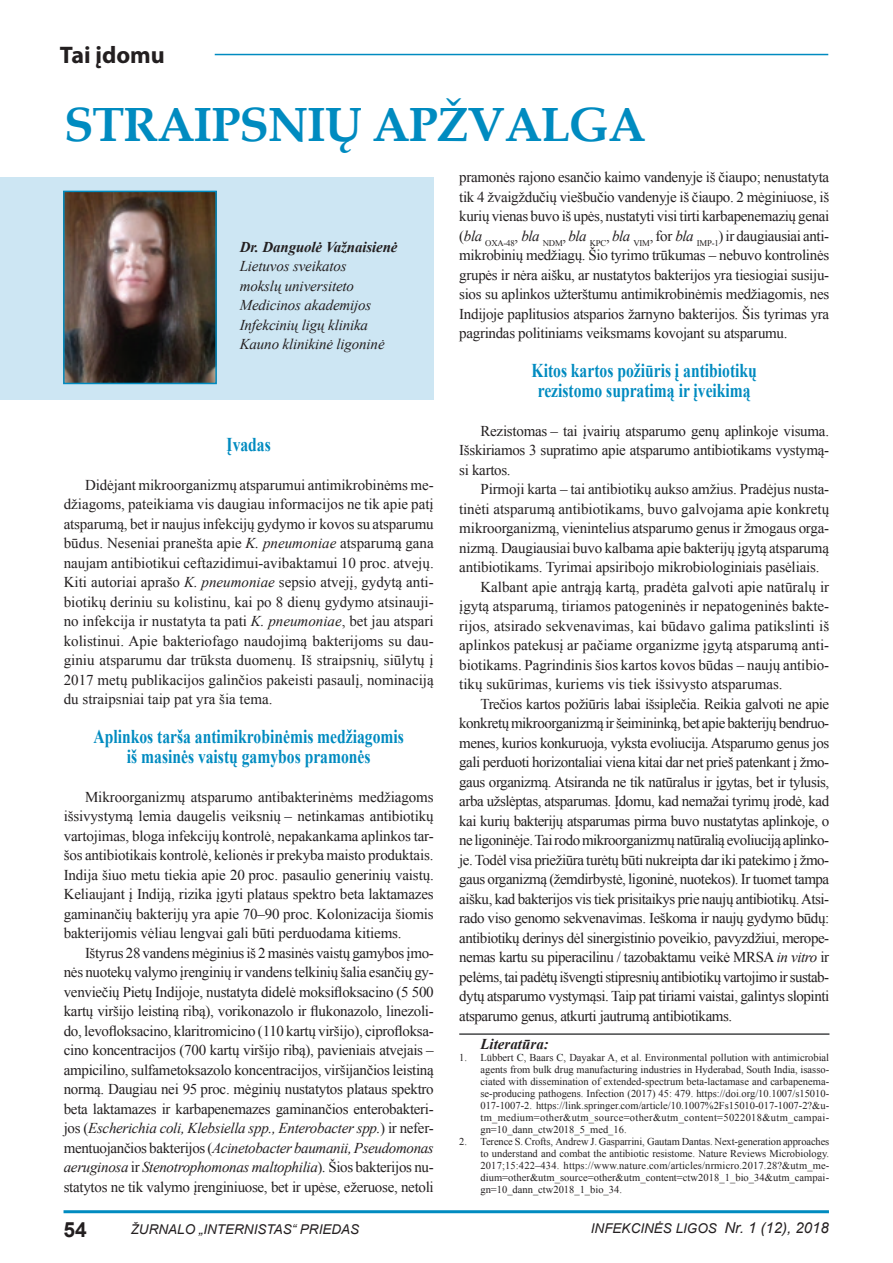
<style>
.page{position:relative;width:893px;height:1263px;background:#fff}
.page>*{position:absolute;margin:0;border:0;box-sizing:border-box;transform-origin:0 0}
.Pavadinimas{font:700 48px "Book Antiqua";letter-spacing:-.02em;color:#008bc0}
.t1{font:700 24px "Myriad Pro";color:#231f20}
.t2{font:700 21px "Arial";color:#231f20}
.Uzvardinimas{font:700 19.5px "Times New Roman";color:#008bc0;scale:.8 1}
.Tekstas{font:15px/19.5px "Times New Roman";letter-spacing:-.02em;color:#231f20;text-align:justify}
.Autoriai{font:italic 15px/19.5px "Times New Roman";letter-spacing:-.01em;color:#231f20}
.Autoriai-2{font:italic 700 15px "Times New Roman";letter-spacing:-.01em;color:#231f20}
.Tekstas-2{font:italic 700 15px "Times New Roman";color:#231f20}
.t3{font:italic 13.5px "Arial";color:#231f20}
.Literatura{font:10.5px/12px "Times New Roman";letter-spacing:.005em;color:#231f20;text-align:justify}
.s1{font-style:italic}
.s2{font-size:15px}
</style>
<div class="page">
<hr style="left:64px;top:1210px;width:765px;height:3px;background:#008bc0">
<div style="left:0;top:178px;width:434px;height:222px;background:#cde6f3"></div>
<img style="left:66px;top:194px;width:148px;height:187px">
<div style="left:63px;top:191px;width:154px;height:193px;border:2px solid #008bc0"></div>
<hr style="left:215px;top:54px;width:613px;height:1px;background:#008bc0">
<hr style="left:459px;top:1033px;width:370px;height:2px;background:#464748">
<p class="t1" style="left:60px;top:39px;width:107px">Tai įdomu</p>
<p class="Pavadinimas" style="left:64px;top:92px;width:583px">STRAIPSNIŲ APŽVALGA</p>
<p class="Autoriai-2" style="left:240px;top:236px;width:159px">Dr. Danguolė Važnaisienė</p>
<p class="Autoriai" style="left:240px;top:256px;width:109px">Lietuvos sveikatos</p>
<p class="Autoriai" style="left:240px;top:276px;width:133px">mokslų universiteto<br>Medicinos akademijos<br>Infekcinių ligų klinika</p>
<p class="Autoriai" style="left:240px;top:334px;width:146px">Kauno klinikinė ligoninė</p>
<p class="Uzvardinimas" style="left:227px;top:431px;width:57px">Įvadas</p>
<p class="Tekstas" style="left:64px;top:475px;width:371px;text-indent:21px">Didėjant mikroorganizmų atsparumui antimikrobinėms me&shy;džiagoms, pateikiama vis daugiau informacijos ne tik apie patį atsparumą, bet ir naujus infekcijų gydymo ir kovos su atsparumu būdus. Neseniai pranešta apie <span class="s1">K. pneumoniae</span> atsparumą gana naujam antibiotikui ceftazidimui-avibaktamui 10 proc. atvejų.<br>Kiti autoriai aprašo <span class="s1">K. pneumoniae</span> sepsio atvejį, gydytą anti&shy;biotikų deriniu su kolistinu, kai po 8 dienų gydymo atsinauji&shy;no infekcija ir nustatyta ta pati <span class="s1">K. pneumoniae</span>, bet jau atspari kolistinui. Apie bakteriofago naudojimą bakterijoms su dau&shy;giniu atsparumu dar trūksta duomenų. Iš straipsnių, siūlytų į 2017 metų publikacijos galinčios pakeisti pasaulį, nominaciją du straipsniai taip pat yra šia tema.</p>
<p class="Uzvardinimas" style="left:94px;top:723px;width:390px">Aplinkos tarša antimikrobinėmis medžiagomis</p>
<p class="Uzvardinimas" style="left:127px;top:743px;width:306px">iš masinės vaistų gamybos pramonės</p>
<p class="Tekstas" style="left:64px;top:787px;width:371px;text-indent:21px">Mikroorganizmų atsparumo antibakterinėms medžiagoms išsivystymą lemia daugelis veiksnių – netinkamas antibiotikų vartojimas, bloga infekcijų kontrolė, nepakankama aplinkos tar&shy;šos antibiotikais kontrolė, kelionės ir prekyba maisto produktais.<br>Indija šiuo metu tiekia apie 20 proc. pasaulio generinių vaistų.<br>Keliaujant į Indiją, rizika įgyti plataus spektro beta laktamazes gaminančių bakterijų yra apie 70–90 proc. Kolonizacija šiomis bakterijomis vėliau lengvai gali būti perduodama kitiems.</p>
<p class="Tekstas" style="left:64px;top:943px;width:372px;text-indent:21px">Ištyrus 28 vandens mėginius iš 2 masinės vaistų gamybos įmo&shy;nės nuotekų valymo įrenginių ir vandens telkinių šalia esančių gy&shy;venviečių Pietų Indijoje, nustatyta didelė moksifloksacino (5 500 kartų viršijo leistiną ribą), vorikonazolo ir flukonazolo, linezoli&shy;do, levofloksacino, klaritromicino (110 kartų viršijo), ciprofloksa&shy;cino koncentracijos (700 kartų viršijo ribą), pavieniais atvejais – ampicilino, sulfametoksazolo koncentracijos, viršijančios leistiną normą. Daugiau nei 95 proc. mėginių nustatytos plataus spektro beta laktamazes ir karbapenemazes gaminančios enterobakteri&shy;jos (<span class="s1">Escherichia coli, Klebsiella spp., Enterobacter spp.</span>) ir nefer&shy;mentuojančios bakterijos (<span class="s1">Acinetobacter baumanii, Pseudomonas aeruginosa</span> ir <span class="s1">Stenotrophomonas maltophilia</span>)<span class="s1">.</span> Šios bakterijos nu&shy;statytos ne tik valymo įrenginiuose, bet ir upėse, ežeruose, netoli</p>
<p class="Tekstas" style="left:459px;top:167px;width:372px">pramonės rajono esančio kaimo vandenyje iš čiaupo; nenustatyta tik 4 žvaigždučių viešbučio vandenyje iš čiaupo. 2 mėginiuose, iš kurių vienas buvo iš upės, nustatyti visi tirti karbapenemazių genai (<span class="s1">bla</span> <sub>OXA-48</sub>, <span class="s1">bla</span> <sub>NDM</sub>, <span class="s1">bla</span> <sub>KPC</sub>, <span class="s1">bla</span> <sub>VIM</sub>, for <span class="s1">bla</span> <sub>IMP-1</sub>) ir daugiausiai anti&shy;mikrobinių medžiagų. Šio tyrimo trūkumas – nebuvo kontrolinės grupės ir nėra aišku, ar nustatytos bakterijos yra tiesiogiai susiju&shy;sios su aplinkos užterštumu antimikrobinėmis medžiagomis, nes Indijoje paplitusios atsparios žarnyno bakterijos. Šis tyrimas yra pagrindas politiniams veiksmams kovojant su atsparumu.</p>
<p class="Uzvardinimas" style="left:531px;top:357px;width:283px">Kitos kartos požiūris į antibiotikų</p>
<p class="Uzvardinimas" style="left:538px;top:377px;width:268px">rezistomo supratimą ir įveikimą</p>
<p class="Tekstas" style="left:459px;top:421px;width:371px;text-indent:21px">Rezistomas – tai įvairių atsparumo genų aplinkoje visuma.<br>Išskiriamos 3 supratimo apie atsparumo antibiotikams vystymą&shy;si kartos.</p>
<p class="Tekstas" style="left:459px;top:479px;width:371px;text-indent:21px">Pirmoji karta – tai antibiotikų aukso amžius. Pradėjus nusta&shy;tinėti atsparumą antibiotikams, buvo galvojama apie konkretų mikroorganizmą, vienintelius atsparumo genus ir žmogaus orga&shy;nizmą. Daugiausiai buvo kalbama apie bakterijų įgytą atsparumą antibiotikams. Tyrimai apsiribojo mikrobiologiniais pasėliais.</p>
<p class="Tekstas" style="left:459px;top:577px;width:371px;text-indent:21px">Kalbant apie antrąją kartą, pradėta galvoti apie natūralų ir įgytą atsparumą, tiriamos patogeninės ir nepatogeninės bakte&shy;rijos, atsirado sekvenavimas, kai būdavo galima patikslinti iš aplinkos patekusį ar pačiame organizme įgytą atsparumą anti&shy;biotikams. Pagrindinis šios kartos kovos būdas – naujų antibio&shy;tikų sukūrimas, kuriems vis tiek išsivysto atsparumas.</p>
<p class="Tekstas" style="left:459px;top:694px;width:371px;text-indent:21px">Trečios kartos požiūris labai išsiplečia. Reikia galvoti ne apie konkretų mikroorganizmą ir šeimininką, bet apie bakterijų bendruo&shy;menes, kurios konkuruoja, vyksta evoliucija. Atsparumo genus jos gali perduoti horizontaliai viena kitai dar net prieš patenkant į žmo&shy;gaus organizmą. Atsiranda ne tik natūralus ir įgytas, bet ir tylusis, arba užslėptas, atsparumas. Įdomu, kad nemažai tyrimų įrodė, kad kai kurių bakterijų atsparumas pirma buvo nustatytas aplinkoje, o ne ligoninėje. Tai rodo mikroorganizmų natūralią evoliuciją aplinko&shy;je. Todėl visa priežiūra turėtų būti nukreipta dar iki patekimo į žmo&shy;gaus organizmą (žemdirbystė, ligoninė, nuotekos). Ir tuomet tampa aišku, kad bakterijos vis tiek prisitaikys prie naujų antibiotikų. Atsi&shy;rado viso genomo sekvenavimas. Ieškoma ir naujų gydymo būdų: antibiotikų derinys dėl sinergistinio poveikio, pavyzdžiui, merope&shy;nemas kartu su piperacilinu / tazobaktamu veikė MRSA <span class="s1">in vitro</span> ir pelėms, tai padėtų išvengti stipresnių antibiotikų vartojimo ir sustab&shy;dytų atsparumo vystymąsi. Taip pat tiriami vaistai, galintys slopinti atsparumo genus, atkurti jautrumą antibiotikams.</p>
<p class="Tekstas-2" style="left:480px;top:1034px;width:70px">Literatūra:</p>
<p class="Literatura" style="left:480px;top:1051px;width:350px;text-indent:-21px">1. Lübbert C, Baars C, Dayakar A, et al. Environmental pollution with antimicrobial agents from bulk drug manufacturing industries in Hyderabad, South India, isasso&shy;ciated with dissemination of extended-spectrum beta-lactamase and carbapenema&shy;se-producing pathogens. Infection (2017) 45: 479. https://doi.org/10.1007/s15010- 017-1007-2. https://link.springer.com/article/10.1007%2Fs15010-017-1007-2?&amp;u&shy;tm_medium=other&amp;utm_source=other&amp;utm_content=5022018&amp;utm_campai&shy;gn=10_dann_ctw2018_5_med_16.</p>
<p class="Literatura" style="left:480px;top:1135px;width:350px;text-indent:-21px">2. Terence S. Crofts, Andrew J. Gasparrini, Gautam Dantas. Next-generation approaches to understand and combat the antibiotic resistome. Nature Reviews Microbiology.<br>2017;15:422–434. https://www.nature.com/articles/nrmicro.2017.28?&amp;utm_me&shy;dium=other&amp;utm_source=other&amp;utm_content=ctw2018_1_bio_34&amp;utm_campai&shy;gn=10_dann_ctw2018_1_bio_34.</p>
<h3 class="t2" style="left:64px;top:1216px;width:25px">54</h3>
<p class="t3" style="left:131px;top:1221px;width:230px">ŽURNALO „INTERNISTAS“ PRIEDAS</p>
<p class="t3" style="left:591px;top:1219px;width:240px">INFEKCINĖS LIGOS <span class="s2">Nr. 1 (12), 2018</span></p>
</div>
